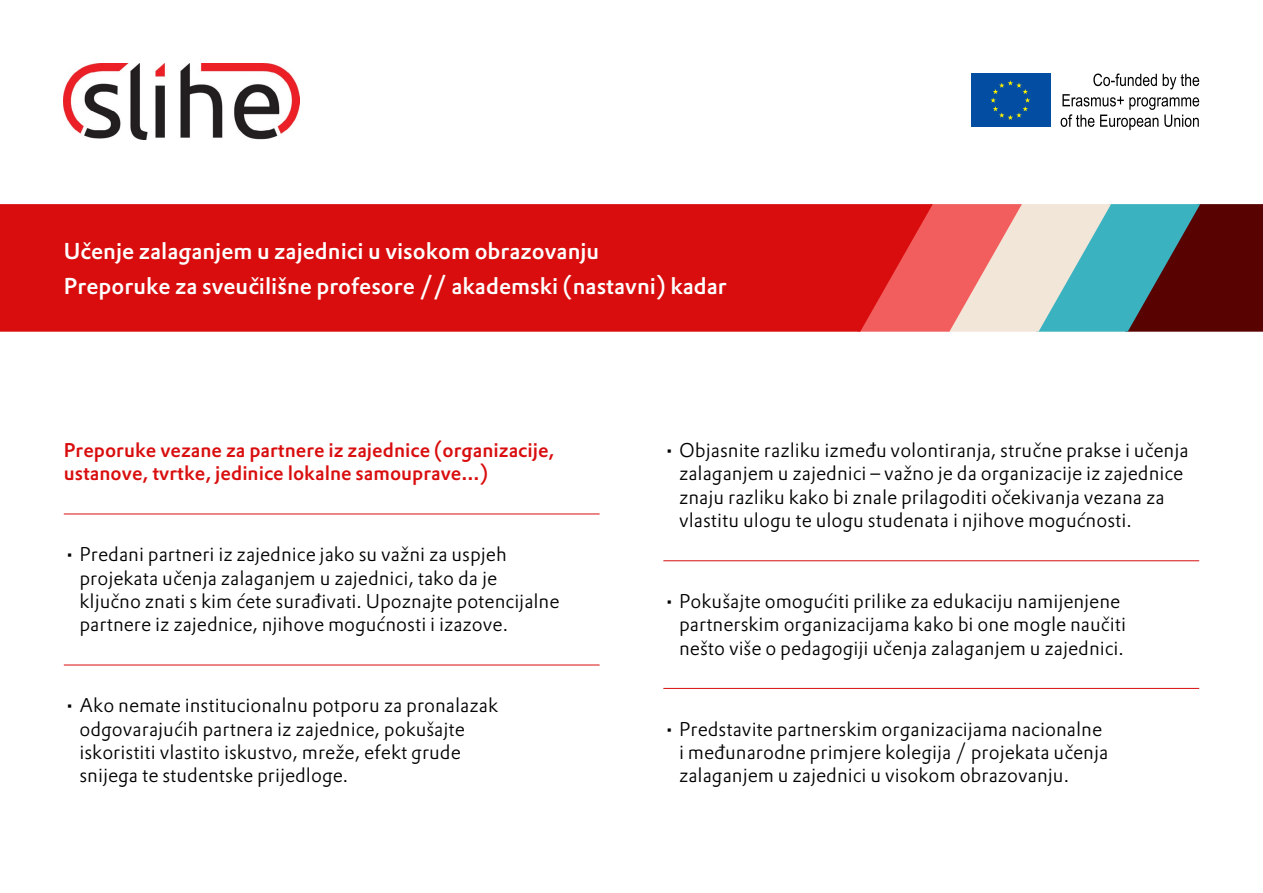
<style>
.page{position:relative;width:1263px;height:893px;background:#fff}
.page>*{position:absolute;margin:0;border:0;box-sizing:border-box;transform-origin:0 0}
.t1{font:22.5px/35.5px "DTL Prokyon ST Medium";color:#fff}
.t2{font:19.5px/23.4px "DTL Prokyon ST Light";color:#000}
.t3{font:19.5px/23.4px "DTL Prokyon ST Medium";color:#d90d0d}
</style>
<div class="page">
<img style="left:64px;top:64px;width:236px;height:76px">
<div style="left:971px;top:74px;width:79px;height:53px;background:#034ea2"></div>
<svg style="left:990px;top:80px;width:40px;height:40px"></svg>
<svg style="left:1060px;top:74px;width:139px;height:56px"></svg>
<svg style="left:933px;top:204px;width:330px;height:128px;background:#957f7f"></svg>
<div style="left:0;top:204px;width:933px;height:128px;background:#d90d0d"></div>
<hr style="left:64px;top:514px;width:536px;height:1px;background:#d90d0d">
<hr style="left:64px;top:665px;width:536px;height:1px;background:#d90d0d">
<hr style="left:663px;top:560px;width:536px;height:1px;background:#d90d0d">
<hr style="left:663px;top:688px;width:536px;height:1px;background:#d90d0d">
<p class="t1" style="left:64px;top:233px;width:665px">Učenje zalaganjem u zajednici u visokom obrazovanju<br>Preporuke za sveučilišne profesore // akademski (nastavni) kadar</p>
<p class="t3" style="left:64px;top:438px;width:492px">Preporuke vezane za partnere iz zajednice (organizacije, ustanove, tvrtke, jedinice lokalne samouprave...)</p>
<p class="t2" style="left:79px;top:542px;width:481px;text-indent:-16px">• Predani partneri iz zajednice jako su važni za uspjeh projekata učenja zalaganjem u zajednici, tako da je ključno znati s kim ćete surađivati. Upoznajte potencijalne partnere iz zajednice, njihove mogućnosti i izazove.</p>
<p class="t2" style="left:79px;top:693px;width:420px;text-indent:-16px">• Ako nemate institucionalnu potporu za pronalazak odgovarajućih partnera iz zajednice, pokušajte iskoristiti vlastito iskustvo, mreže, efekt grude snijega te studentske prijedloge.</p>
<p class="t2" style="left:679px;top:438px;width:511px;text-indent:-16px">• Objasnite razliku između volontiranja, stručne prakse i učenja zalaganjem u zajednici – važno je da organizacije iz zajednice znaju razliku kako bi znale prilagoditi očekivanja vezana za vlastitu ulogu te ulogu studenata i njihove mogućnosti.</p>
<p class="t2" style="left:679px;top:589px;width:448px;text-indent:-16px">• Pokušajte omogućiti prilike za edukaciju namijenjene partnerskim organizacijama kako bi one mogle naučiti nešto više o pedagogiji učenja zalaganjem u zajednici.</p>
<p class="t2" style="left:679px;top:717px;width:431px;text-indent:-16px">• Predstavite partnerskim organizacijama nacionalne i međunarodne primjere kolegija / projekata učenja zalaganjem u zajednici u visokom obrazovanju.</p>
</div>
